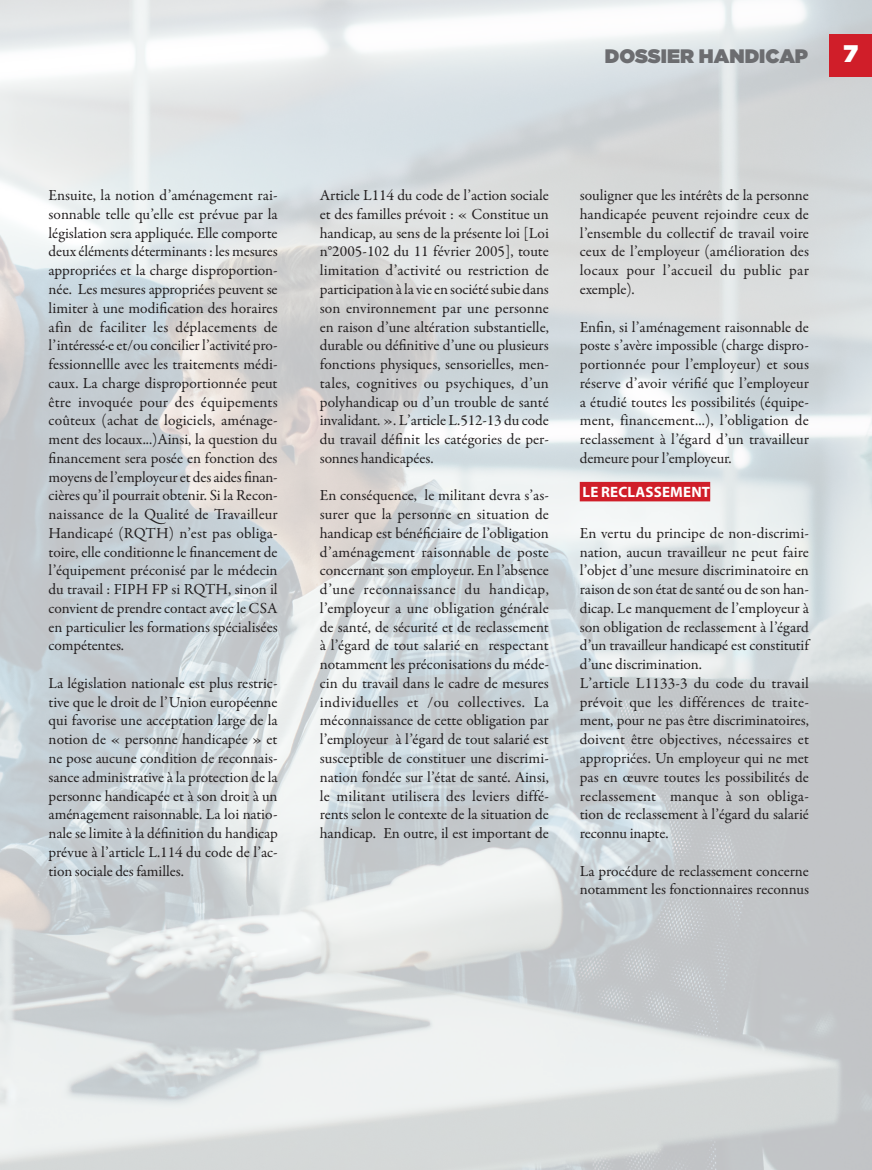
<style>
.page{position:relative;width:872px;height:1170px;background:#fff}
.page>*{position:absolute;margin:0;border:0;box-sizing:border-box;transform-origin:0 0}
.t1{font:900 24px "Gotham";color:#fff}
.t2{font:900 19.5px "Gotham";color:#6c6d70}
.t3{font:15.45px/18.8px "Garamond Premr Pro";letter-spacing:-.005em;color:#231f20;text-align:justify}
.ARTICLE_INTERTITRE_N{font:700 15px "Myriad Pro";letter-spacing:.01em;color:#fff}
</style>
<div class="page">
<img style="left:0;top:0;width:872px;height:1169px">
<div style="left:580px;top:482px;width:130px;height:19px;background:#d01e29"></div>
<div style="left:829px;top:34px;width:43px;height:43px;background:#d01e29"></div>
<p class="t2" style="left:605px;top:42px;width:205px">DOSSIER HANDICAP</p>
<h1 class="t1" style="left:843px;top:37px;width:16px">7</h1>
<p class="t3" style="left:49px;top:186px;width:231px">Ensuite, la notion d’aménagement rai&shy;sonnable telle qu’elle est prévue par la législation sera appliquée. Elle comporte deux éléments déterminants : les mesures appropriées et la charge disproportion&shy;née. Les mesures appropriées peuvent se limiter à une modification des horaires afin de faciliter les déplacements de l’intéressé·e et/ou concilier l’activité pro&shy;fessionnellle avec les traitements médi&shy;caux. La charge disproportionnée peut être invoquée pour des équipements coûteux (achat de logiciels, aménage&shy;ment des locaux...)Ainsi, la question du financement sera posée en fonction des moyens de l’employeur et des aides finan&shy;cières qu’il pourrait obtenir. Si la Recon&shy;naissance de la Qualité de Travailleur Handicapé (RQTH) n’est pas obliga&shy;toire, elle conditionne le financement de l’équipement préconisé par le médecin du travail : FIPH FP si RQTH, sinon il convient de prendre contact avec le CSA en particulier les formations spécialisées compétentes.</p>
<p class="t3" style="left:49px;top:674px;width:230px">La législation nationale est plus restric&shy;tive que le droit de l’Union européenne qui favorise une acceptation large de la notion de « personne handicapée » et ne pose aucune condition de reconnais&shy;sance administrative à la protection de la personne handicapée et à son droit à un aménagement raisonnable. La loi natio&shy;nale se limite à la définition du handicap prévue à l’article L.114 du code de l’ac&shy;tion sociale des familles.</p>
<p class="t3" style="left:320px;top:186px;width:231px">Article L114 du code de l’action sociale et des familles prévoit : « Constitue un handicap, au sens de la présente loi [Loi n°2005-102 du 11 février 2005], toute limitation d’activité ou restriction de participation à la vie en société subie dans son environnement par une personne en raison d’une altération substantielle, durable ou définitive d’une ou plusieurs fonctions physiques, sensorielles, men&shy;tales, cognitives ou psychiques, d’un polyhandicap ou d’un trouble de santé invalidant. ». L’article L.512-13 du code du travail définit les catégories de per&shy;sonnes handicapées.</p>
<p class="t3" style="left:320px;top:486px;width:231px">En conséquence, le militant devra s’as&shy;surer que la personne en situation de handicap est bénéficiaire de l’obligation d’aménagement raisonnable de poste concernant son employeur. En l’absence d’une reconnaissance du handicap, l’employeur a une obligation générale de santé, de sécurité et de reclassement à l’égard de tout salarié en respectant notamment les préconisations du méde&shy;cin du travail dans le cadre de mesures individuelles et /ou collectives. La méconnaissance de cette obligation par l’employeur à l’égard de tout salarié est susceptible de constituer une discrimi&shy;nation fondée sur l’état de santé. Ainsi, le militant utilisera des leviers diffé&shy;rents selon le contexte de la situation de handicap. En outre, il est important de</p>
<p class="t3" style="left:580px;top:186px;width:231px">souligner que les intérêts de la personne handicapée peuvent rejoindre ceux de l’ensemble du collectif de travail voire ceux de l’employeur (amélioration des locaux pour l’accueil du public par exemple).</p>
<p class="t3" style="left:580px;top:317px;width:231px">Enfin, si l’aménagement raisonnable de poste s’avère impossible (charge dispro&shy;portionnée pour l’employeur) et sous réserve d’avoir vérifié que l’employeur a étudié toutes les possibilités (équipe&shy;ment, financement...), l’obligation de reclassement à l’égard d’un travailleur demeure pour l’employeur.</p>
<p class="ARTICLE_INTERTITRE_N" style="left:582px;top:481px;width:129px">LE RECLASSEMENT</p>
<p class="t3" style="left:580px;top:524px;width:231px">En vertu du principe de non-discrimi&shy;nation, aucun travailleur ne peut faire l’objet d’une mesure discriminatoire en raison de son état de santé ou de son han&shy;dicap. Le manquement de l’employeur à son obligation de reclassement à l’égard d’un travailleur handicapé est constitutif d’une discrimination.</p>
<p class="t3" style="left:580px;top:674px;width:231px">L’article L1133-3 du code du travail prévoit que les différences de traite&shy;ment, pour ne pas être discriminatoires, doivent être objectives, nécessaires et appropriées. Un employeur qui ne met pas en œuvre toutes les possibilités de reclassement manque à son obliga&shy;tion de reclassement à l’égard du salarié reconnu inapte.</p>
<p class="t3" style="left:580px;top:861px;width:231px">La procédure de reclassement concerne notamment les fonctionnaires reconnus</p>
</div>
